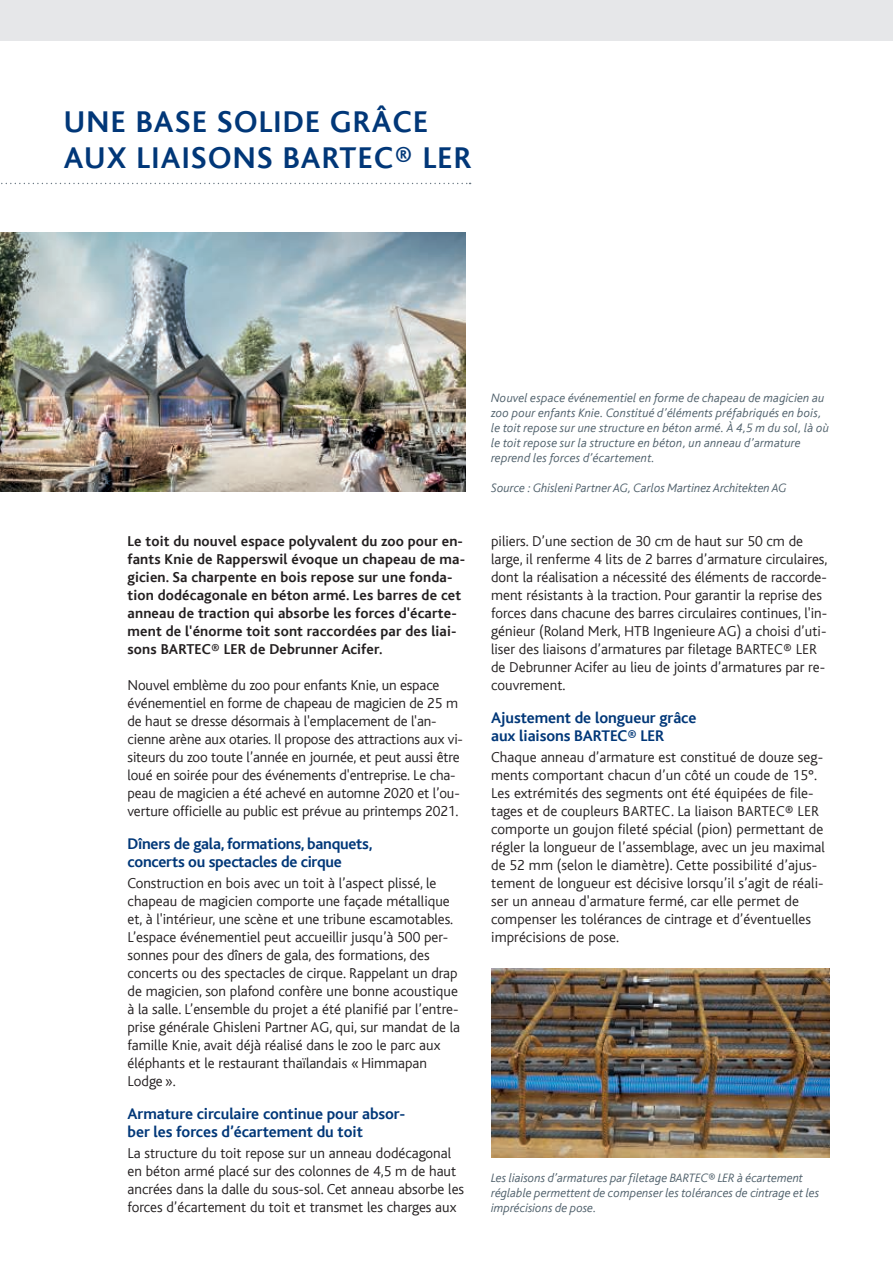
<style>
.page{position:relative;width:893px;height:1263px;background:#fff}
.page>*{position:absolute;margin:0;border:0;box-sizing:border-box;transform-origin:0 0}
.t1{font:700 31.5px/36px "Kl Bliss";letter-spacing:.04em;color:#013778}
.t2{font:700 16.2px/18px "Kl Bliss";letter-spacing:-.005em;color:#013778}
.t3{font:300 15px/18px "Kl Bliss";color:#231f20}
.t4{font:700 15px/18px "Kl Bliss";letter-spacing:.01em;color:#231f20}
.t5{font:italic 300 12.75px/15px "Kl Bliss";letter-spacing:.01em;color:#4f606b}
</style>
<div class="page">
<div style="left:0;top:0;width:893px;height:40px;background:#e6e7e9"></div>
<svg style="left:1px;top:183px;width:470px;height:1px"></svg>
<img style="left:0;top:233px;width:466px;height:259px">
<img style="left:491px;top:969px;width:338px;height:189px">
<h1 class="t1" style="left:64px;top:104px;width:409px">UNE BASE SOLIDE GRÂCE<br>AUX LIAISONS BARTEC® LER</h1>
<p class="t4" style="left:128px;top:532px;width:339px">Le toit du nouvel espace polyvalent du zoo pour en&shy;fants Knie de Rapperswil évoque un chapeau de ma&shy;gicien. Sa charpente en bois repose sur une fonda&shy;tion dodécagonale en béton armé. Les barres de cet anneau de traction qui absorbe les forces d'écarte&shy;ment de l'énorme toit sont raccordées par des liai&shy;sons BARTEC® LER de Debrunner Acifer.</p>
<p class="t3" style="left:128px;top:677px;width:337px">Nouvel emblème du zoo pour enfants Knie, un espace événementiel en forme de chapeau de magicien de 25 m de haut se dresse désormais à l'emplacement de l'an&shy;cienne arène aux otaries. Il propose des attractions aux vi&shy;siteurs du zoo toute l’année en journée, et peut aussi être loué en soirée pour des événements d'entreprise. Le cha&shy;peau de magicien a été achevé en automne 2020 et l’ou&shy;verture officielle au public est prévue au printemps 2021.</p>
<p class="t2" style="left:128px;top:835px;width:246px">Dîners de gala, formations, banquets, concerts ou spectacles de cirque</p>
<p class="t3" style="left:128px;top:875px;width:334px">Construction en bois avec un toit à l’aspect plissé, le chapeau de magicien comporte une façade métallique et, à l'intérieur, une scène et une tribune escamotables.<br>L’espace événementiel peut accueillir jusqu’à 500 per&shy;sonnes pour des dîners de gala, des formations, des concerts ou des spectacles de cirque. Rappelant un drap de magicien, son plafond confère une bonne acoustique à la salle. L’ensemble du projet a été planifié par l’entre&shy;prise générale Ghisleni Partner AG, qui, sur mandat de la famille Knie, avait déjà réalisé dans le zoo le parc aux éléphants et le restaurant thaïlandais « Himmapan Lodge ».</p>
<p class="t2" style="left:128px;top:1105px;width:279px">Armature circulaire continue pour absor&shy;ber les forces d’écartement du toit</p>
<p class="t3" style="left:128px;top:1145px;width:338px">La structure du toit repose sur un anneau dodécagonal en béton armé placé sur des colonnes de 4,5 m de haut ancrées dans la dalle du sous-sol. Cet anneau absorbe les forces d’écartement du toit et transmet les charges aux</p>
<p class="t5" style="left:491px;top:390px;width:339px">Nouvel espace événementiel en forme de chapeau de magicien au zoo pour enfants Knie. Constitué d’éléments préfabriqués en bois, le toit repose sur une structure en béton armé. À 4,5 m du sol, là où le toit repose sur la structure en béton, un anneau d’armature reprend les forces d’écartement.</p>
<p class="t5" style="left:491px;top:480px;width:297px">Source : Ghisleni Partner AG, Carlos Martinez Architekten AG</p>
<p class="t3" style="left:491px;top:533px;width:338px">piliers. D’une section de 30 cm de haut sur 50 cm de large, il renferme 4 lits de 2 barres d’armature circulaires, dont la réalisation a nécessité des éléments de raccorde&shy;ment résistants à la traction. Pour garantir la reprise des forces dans chacune des barres circulaires continues, l'in&shy;génieur (Roland Merk, HTB Ingenieure AG) a choisi d’uti&shy;liser des liaisons d’armatures par filetage BARTEC® LER de Debrunner Acifer au lieu de joints d’armatures par re&shy;couvrement.</p>
<p class="t2" style="left:491px;top:709px;width:207px">Ajustement de longueur grâce aux liaisons BARTEC® LER</p>
<p class="t3" style="left:491px;top:749px;width:335px">Chaque anneau d’armature est constitué de douze seg&shy;ments comportant chacun d’un côté un coude de 15°.<br>Les extrémités des segments ont été équipées de file&shy;tages et de coupleurs BARTEC. La liaison BARTEC® LER comporte un goujon fileté spécial (pion) permettant de régler la longueur de l’assemblage, avec un jeu maximal de 52 mm (selon le diamètre). Cette possibilité d’ajus&shy;tement de longueur est décisive lorsqu’il s’agit de réali&shy;ser un anneau d'armature fermé, car elle permet de compenser les tolérances de cintrage et d’éventuelles imprécisions de pose.</p>
<p class="t5" style="left:491px;top:1171px;width:330px">Les liaisons d’armatures par filetage BARTEC® LER à écartement réglable permettent de compenser les tolérances de cintrage et les imprécisions de pose.</p>
</div>
